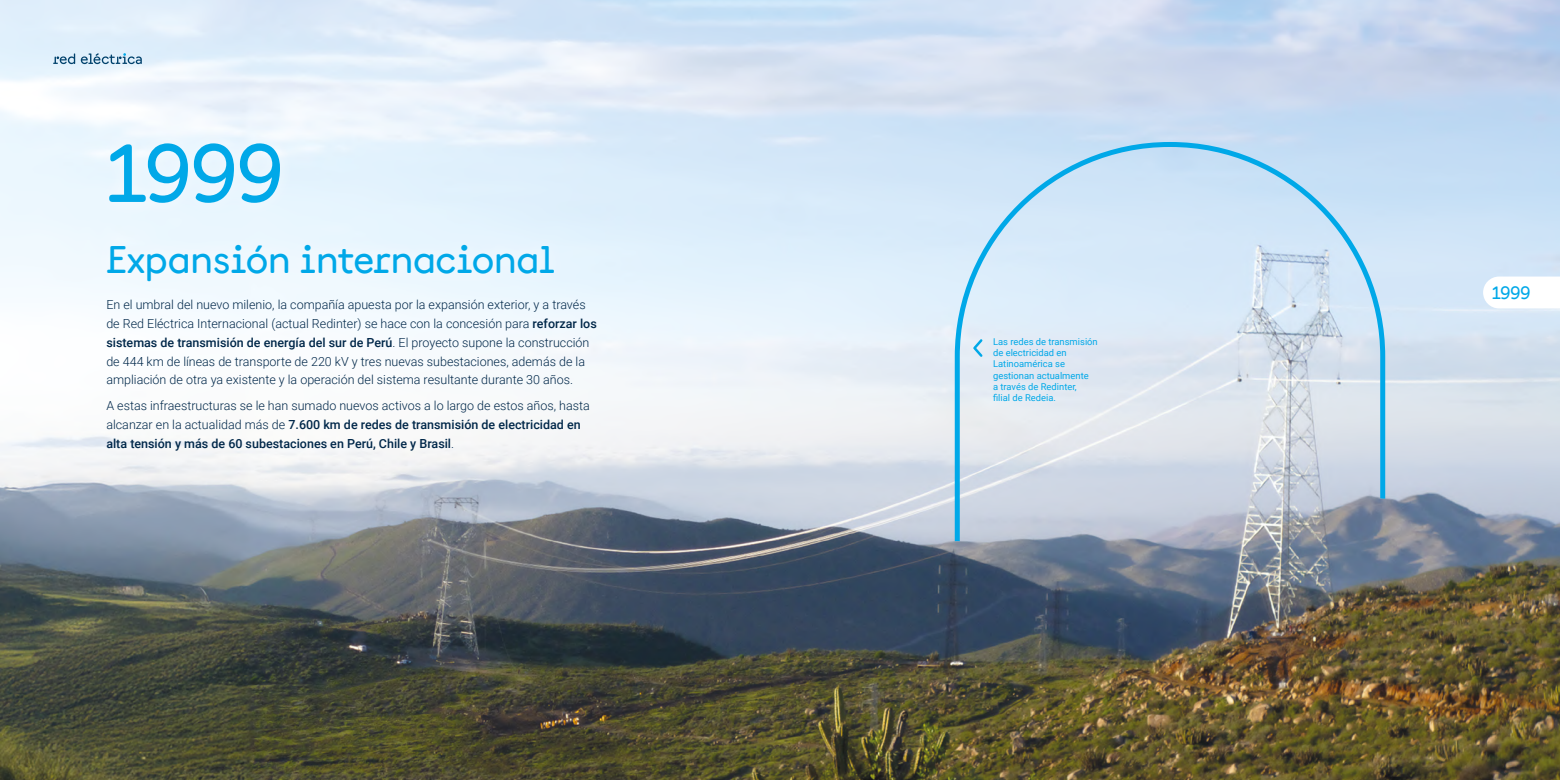
<style>
.page{position:relative;width:1560px;height:780px;background:#fff}
.page>*{position:absolute;margin:0;border:0;box-sizing:border-box;transform-origin:0 0}
.t1{font:500 81.25px "Documan";color:#00a8e8}
.t2{font:500 37.5px "Documan";color:#00a8e8}
.t3{font:500 17.5px "Documan";color:#00a8e8}
.t4{font:300 12.5px/18.8px "Roboto";color:#002749}
.t5{font:9.38px/11.2px "Roboto";color:#00a8e8}
.s1{font-weight:500}
</style>
<div class="page">
<img style="left:0;top:0;width:1559px;height:780px">
<div style="left:91px;top:128px;width:520px;height:336px;background:#fff;opacity:.75"></div>
<svg style="left:954px;top:142px;width:430px;height:399px;background:#ccddec"></svg>
<svg style="left:971px;top:337px;width:13px;height:22px"></svg>
<svg style="left:53px;top:53px;width:89px;height:11px"></svg>
<svg style="left:1482px;top:276px;width:77px;height:32px"></svg>
<h1 class="t1" style="left:106px;top:103px;width:179px">1999</h1>
<h2 class="t2" style="left:106px;top:227px;width:450px">Expansión internacional</h2>
<p class="t4" style="left:106px;top:295px;width:492px">En el umbral del nuevo milenio, la compañía apuesta por la expansión exterior, y a través de Red Eléctrica Internacional (actual Redinter) se hace con la concesión para <span class="s1">reforzar los sistemas de transmisión de energía del sur de Perú</span>. El proyecto supone la construcción de 444 km de líneas de transporte de 220 kV y tres nuevas subestaciones, además de la ampliación de otra ya existente y la operación del sistema resultante durante 30 años.</p>
<p class="t4" style="left:106px;top:396px;width:485px">A estas infraestructuras se le han sumado nuevos activos a lo largo de estos años, hasta alcanzar en la actualidad más de <span class="s1">7.600 km de redes de transmisión de electricidad en alta tensión y más de 60 subestaciones en Perú, Chile y Brasil</span>.</p>
<p class="t5" style="left:993px;top:335px;width:106px">Las redes de transmisión de electricidad en<br>Latinoamérica se gestionan actualmente<br>a través de Redinter,<br>filial de Redeia.</p>
<h3 class="t3" style="left:1491px;top:277px;width:40px">1999</h3>
</div>
